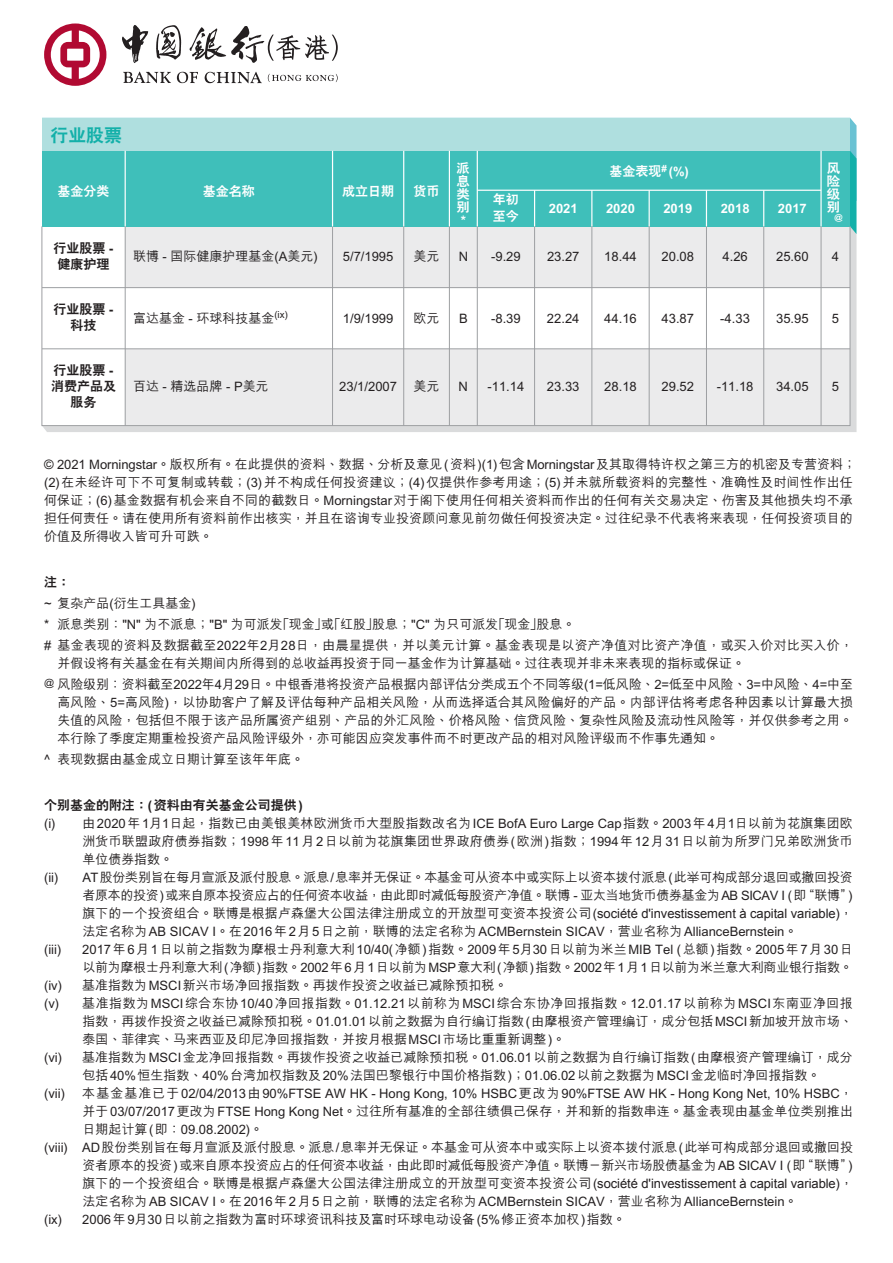
<style>
.page{position:relative;width:893px;height:1263px;background:#fff}
.page>*{position:absolute;margin:0;border:0;box-sizing:border-box;transform-origin:0 0}
.t1{font:800 17.85px "C Hei 2 HKS";color:#13b0a9}
.t2{font:500 13.05px/18px "M Hei HKS";color:#231f20}
.t3{font:500 13.05px "M Hei HKS";letter-spacing:.035em;color:#231f20}
.t4{font:800 13.05px/15.6px "C Hei 2 HKS";color:#231f20;text-align:center}
.t5{font:800 13.05px/17.1px "C Hei 2 HKS";color:#fff}
.t6{font:800 13.05px/13px "C Hei 2 HKS";color:#fff;text-align:center;scale:1.04 1}
.t7{font:500 12.9px/18px "M Hei HKS";letter-spacing:.005em;color:#231f20}
.t8{font:500 12.9px/21px "M Hei HKS";letter-spacing:.025em;color:#231f20}
.t9{font:800 12.9px "C Hei 2 HKS";color:#231f20}
.t10{font:800 8.1px "C Hei 2 HKS";color:#fff;scale:1.04 1}
.s1{font-family:"Arial";font-weight:400}
</style>
<div class="page">
<div style="left:42px;top:226px;width:814px;height:206px;background:#dadbdc"></div>
<svg style="left:44px;top:23px;width:62px;height:63px"></svg>
<svg style="left:268px;top:74px;width:70px;height:8px"></svg>
<svg style="left:122px;top:25px;width:26px;height:38px"></svg>
<svg style="left:156px;top:25px;width:25px;height:35px"></svg>
<svg style="left:190px;top:26px;width:148px;height:37px"></svg>
<svg style="left:123px;top:72px;width:48px;height:11px"></svg>
<svg style="left:177px;top:72px;width:21px;height:11px"></svg>
<svg style="left:205px;top:72px;width:57px;height:11px"></svg>
<div style="left:42px;top:226px;width:808px;height:200px;background:#fff"></div>
<div style="left:125px;top:349px;width:725px;height:77px;background:#ebebec"></div>
<hr style="left:42px;top:348px;width:808px;height:1px;background:#9d9fa2">
<div style="left:125px;top:226px;width:725px;height:62px;background:#ebebec"></div>
<div style="left:42px;top:118px;width:808px;height:75px;background:#afdfdf"></div>
<div style="left:42px;top:151px;width:808px;height:75px;background:#3fbfba"></div>
<hr style="left:449px;top:226px;width:1px;height:200px;background:#9d9fa2">
<hr style="left:403px;top:226px;width:1px;height:200px;background:#9d9fa2">
<hr style="left:332px;top:226px;width:1px;height:200px;background:#9d9fa2">
<hr style="left:821px;top:226px;width:1px;height:200px;background:#9d9fa2">
<hr style="left:125px;top:226px;width:1px;height:200px;background:#9d9fa2">
<hr style="left:763px;top:226px;width:1px;height:200px;background:#9d9fa2">
<hr style="left:706px;top:225px;width:1px;height:201px;background:#9d9fa2">
<hr style="left:534px;top:225px;width:1px;height:201px;background:#9d9fa2">
<hr style="left:591px;top:225px;width:1px;height:201px;background:#9d9fa2">
<hr style="left:649px;top:225px;width:1px;height:201px;background:#9d9fa2">
<hr style="left:477px;top:226px;width:1px;height:200px;background:#9d9fa2">
<hr style="left:42px;top:287px;width:808px;height:1px;background:#9d9fa2">
<hr style="left:477px;top:190px;width:344px;height:1px;background:#fff">
<hr style="left:449px;top:151px;width:1px;height:75px;background:#fff">
<hr style="left:403px;top:151px;width:1px;height:75px;background:#fff">
<hr style="left:332px;top:151px;width:1px;height:75px;background:#fff">
<hr style="left:820px;top:151px;width:2px;height:75px;background:#fff">
<hr style="left:125px;top:151px;width:1px;height:75px;background:#fff">
<hr style="left:534px;top:190px;width:1px;height:36px;background:#fff">
<hr style="left:591px;top:190px;width:1px;height:36px;background:#fff">
<hr style="left:649px;top:190px;width:1px;height:36px;background:#fff">
<hr style="left:706px;top:190px;width:1px;height:36px;background:#fff">
<hr style="left:763px;top:190px;width:1px;height:36px;background:#fff">
<hr style="left:477px;top:151px;width:1px;height:75px;background:#fff">
<div style="left:42px;top:226px;width:808px;height:200px;border:1px solid #9d9fa2"></div>
<h1 class="t1" style="left:51px;top:123px;width:73px">行業股票</h1>
<p class="t5" style="left:58px;top:182px;width:53px">基金分類</p>
<p class="t5" style="left:203px;top:182px;width:53px">基金名稱</p>
<p class="t5" style="left:342px;top:182px;width:53px">成立日期</p>
<p class="t5" style="left:414px;top:182px;width:27px">貨幣</p>
<p class="t6" style="left:457px;top:161px;width:14px">派息類別*</p>
<p class="t5" style="left:609px;top:163px;width:81px">基金表現<sup>#</sup> (%)</p>
<p class="t6" style="left:827px;top:161px;width:14px;text-align:justify">風險級別</p>
<p class="t5" style="left:493px;top:191px;width:27px">年初至今</p>
<p class="t5" style="left:549px;top:200px;width:30px">2021</p>
<p class="t5" style="left:606px;top:200px;width:30px">2020</p>
<p class="t5" style="left:663px;top:200px;width:30px">2019</p>
<p class="t5" style="left:721px;top:200px;width:30px">2018</p>
<p class="t5" style="left:778px;top:200px;width:30px">2017</p>
<p class="t10" style="left:835px;top:212px;width:9px">@</p>
<p class="t4" style="left:54px;top:240px;width:61px">行業股票 -健康護理</p>
<p class="t2" style="left:133px;top:247px;width:186px">聯博 - 國際健康護理基金(A美元)</p>
<p class="t2" style="left:343px;top:247px;width:52px">5/7/1995</p>
<p class="t2" style="left:414px;top:247px;width:27px">美元</p>
<p class="t2" style="left:459px;top:247px;width:11px">N</p>
<p class="t2" style="left:491px;top:247px;width:31px">-9.29</p>
<p class="t2" style="left:547px;top:247px;width:34px">23.27</p>
<p class="t2" style="left:604px;top:247px;width:34px">18.44</p>
<p class="t2" style="left:662px;top:247px;width:34px">20.08</p>
<p class="t2" style="left:722px;top:247px;width:27px">4.26</p>
<p class="t2" style="left:776px;top:247px;width:34px">25.60</p>
<p class="t2" style="left:832px;top:247px;width:9px">4</p>
<p class="t4" style="left:54px;top:302px;width:61px">行業股票 -科技</p>
<p class="t2" style="left:133px;top:308px;width:156px">富達基金 - 環球科技基金<sup>(ix)</sup></p>
<p class="t2" style="left:343px;top:308px;width:52px">1/9/1999</p>
<p class="t2" style="left:414px;top:308px;width:27px">歐元</p>
<p class="t2" style="left:459px;top:308px;width:10px">B</p>
<p class="t2" style="left:491px;top:308px;width:31px">-8.39</p>
<p class="t2" style="left:547px;top:308px;width:34px">22.24</p>
<p class="t2" style="left:604px;top:308px;width:34px">44.16</p>
<p class="t2" style="left:662px;top:308px;width:34px">43.87</p>
<p class="t2" style="left:720px;top:308px;width:31px">-4.33</p>
<p class="t2" style="left:776px;top:308px;width:34px">35.95</p>
<p class="t2" style="left:832px;top:308px;width:9px">5</p>
<p class="t4" style="left:51px;top:363px;width:66px">行業股票 -消費產品及服務</p>
<p class="t2" style="left:133px;top:376px;width:137px">百達 - 精選品牌 - P美元</p>
<p class="t2" style="left:339px;top:376px;width:59px">23/1/2007</p>
<p class="t2" style="left:414px;top:376px;width:27px">美元</p>
<p class="t2" style="left:459px;top:376px;width:11px">N</p>
<p class="t2" style="left:487px;top:376px;width:38px">-11.14</p>
<p class="t2" style="left:547px;top:376px;width:34px">23.33</p>
<p class="t2" style="left:604px;top:376px;width:34px">28.18</p>
<p class="t2" style="left:662px;top:376px;width:34px">29.52</p>
<p class="t2" style="left:717px;top:376px;width:38px">-11.18</p>
<p class="t2" style="left:776px;top:376px;width:34px">34.05</p>
<p class="t2" style="left:832px;top:376px;width:9px">5</p>
<p class="t7" style="left:44px;top:454px;width:814px"><span class="s1">©</span> 2021 Morningstar。版權所有。在此提供的資料、數據、分析及意見(資料)(1)包含Morningstar及其取得特許權之第三方的機密及專營資料；(2)在未經許可下不可複製或轉載；(3)並不構成任何投資建議；(4)僅提供作參考用途；(5)並未就所載資料的完整性、準確性及時間性作出任何保證；(6)基金數據有機會來自不同的截數日。Morningstar對於閣下使用任何相關資料而作出的任何有關交易決定、傷害及其他損失均不承擔任何責任。請在使用所有資料前作出核實，並且在諮詢專業投資顧問意見前勿做任何投資決定。過往紀錄不代表將來表現，任何投資項目的價值及所得收入皆可升可跌。</p>
<p class="t9" style="left:44px;top:574px;width:27px">註：</p>
<p class="t8" style="left:44px;top:592px;width:810px">~ 複雜產品(衍生工具基金)<br>* 派息類別："N" 為不派息；"B" 為可派發「現金」或「紅股」股息；"C" 為只可派發「現金」股息。<br># 基金表現的資料及數據截至2022年2月28日，由晨星提供，並以美元計算。基金表現是以資產淨值對比資產淨值，或買入價對比買入價，</p>
<p class="t7" style="left:44px;top:652px;width:810px;line-height:21px;text-indent:13px">並假設將有關基金在有關期間內所得到的總收益再投資於同一基金作為計算基礎。過往表現並非未來表現的指標或保證。<br><sup>@</sup> 風險級別：資料截至2022年4月29日。中銀香港將投資產品根據內部評估分類成五個不同等級(1=低風險、2=低至中風險、3=中風險、4=中至</p>
<p class="t7" style="left:57px;top:692px;width:797px;text-align:justify">高風險、5=高風險)，以協助客戶了解及評估每種產品相關風險，從而選擇適合其風險偏好的產品。內部評估將考慮各種因素以計算最大損失值的風險，包括但不限於該產品所屬資產組別、產品的外匯風險、價格風險、信貸風險、複雜性風險及流動性風險等，並僅供參考之用。本行除了季度定期重檢投資產品風險評級外，亦可能因應突發事件而不時更改產品的相對風險評級而不作事先通知。</p>
<p class="t7" style="left:44px;top:749px;width:261px">^ 表現數據由基金成立日期計算至該年年底。</p>
<p class="t4" style="left:44px;top:798px;width:260px">個別基金的附註：(資料由有關基金公司提供)</p>
<p class="t2" style="left:44px;top:813px;width:810px">(i) 由2020年1月1日起，指數已由美銀美林歐洲貨幣大型股指數改名為ICE BofA Euro Large Cap指數。2003年4月1日以前為花旗集團歐</p>
<p class="t2" style="left:82px;top:831px;width:772px">洲貨幣聯盟政府債券指數；1998年11月2日以前為花旗集團世界政府債券(歐洲)指數；1994年12月31日以前為所羅門兄弟歐洲貨幣</p>
<p class="t2" style="left:82px;top:849px;width:92px">單位債券指數。</p>
<p class="t2" style="left:44px;top:867px;width:16px">(ii)</p>
<p class="t2" style="left:82px;top:867px;width:772px;text-align:justify">AT股份類別旨在每月宣派及派付股息。派息/息率並無保證。本基金可從資本中或實際上以資本撥付派息(此舉可構成部分退回或撤回投資者原本的投資)或來自原本投資應佔的任何資本收益，由此即時減低每股資產淨值。聯博 - 亞太當地貨幣債券基金為AB SICAV I (即“聯博”)旗下的一個投資組合。聯博是根據盧森堡大公國法律註冊成立的開放型可變資本投資公司(<span class="s1">société d'investissement à capital variable</span>)，法定名稱為AB SICAV I。在2016年2月5日之前，聯博的法定名稱為ACMBernstein SICAV，營業名稱為AllianceBernstein。</p>
<p class="t2" style="left:44px;top:939px;width:19px">(iii)</p>
<p class="t2" style="left:82px;top:939px;width:772px">2017年6月1日以前之指數為摩根士丹利意大利10/40(淨額)指數。2009年5月30日以前為米蘭MIB Tel (總額)指數。2005年7月30日以前為摩根士丹利意大利(淨額)指數。2002年6月1日以前為MSP意大利(淨額)指數。2002年1月1日以前為米蘭意大利商業銀行指數。</p>
<p class="t2" style="left:44px;top:975px;width:20px">(iv)</p>
<p class="t2" style="left:82px;top:975px;width:427px">基準指數為MSCI新興市場淨回報指數。再撥作投資之收益已減除預扣稅。</p>
<p class="t3" style="left:44px;top:994px;width:810px">(v) 基準指數為MSCI綜合東協10/40淨回報指數。01.12.21以前稱為MSCI綜合東協淨回報指數。12.01.17以前稱為MSCI東南亞淨回報</p>
<p class="t2" style="left:82px;top:1011px;width:772px">指數，再撥作投資之收益已減除預扣稅。01.01.01以前之數據為自行編訂指數(由摩根資產管理編訂，成分包括MSCI新加坡開放市場、</p>
<p class="t2" style="left:82px;top:1029px;width:485px">泰國、菲律賓、馬來西亞及印尼淨回報指數，並按月根據MSCI市場比重重新調整)。</p>
<p class="t2" style="left:44px;top:1047px;width:20px">(vi)</p>
<p class="t2" style="left:82px;top:1047px;width:772px">基準指數為MSCI金龍淨回報指數。再撥作投資之收益已減除預扣稅。01.06.01以前之數據為自行編訂指數(由摩根資產管理編訂，成分包括40%恆生指數、40%台灣加權指數及20%法國巴黎銀行中國價格指數)；01.06.02以前之數據為MSCI金龍臨時淨回報指數。</p>
<p class="t2" style="left:44px;top:1084px;width:22px">(vii)</p>
<p class="t2" style="left:82px;top:1084px;width:772px">本基金基準已於02/04/2013由90%FTSE AW HK - Hong Kong, 10% HSBC更改為90%FTSE AW HK - Hong Kong Net, 10% HSBC，</p>
<p class="t2" style="left:82px;top:1102px;width:772px">並於03/07/2017更改為FTSE Hong Kong Net。過往所有基準的全部往績俱己保存，並和新的指數串連。基金表現由基金單位類別推出</p>
<p class="t2" style="left:82px;top:1120px;width:182px">日期起計算(即：09.08.2002)。</p>
<p class="t2" style="left:44px;top:1138px;width:810px">(viii) AD股份類別旨在每月宣派及派付股息。派息/息率並無保證。本基金可從資本中或實際上以資本撥付派息(此舉可構成部分退回或撤回投</p>
<p class="t2" style="left:82px;top:1156px;width:772px">資者原本的投資)或來自原本投資應佔的任何資本收益，由此即時減低每股資產淨值。聯博－新興市場股債基金為AB SICAV I (即“聯博”)</p>
<p class="t2" style="left:82px;top:1174px;width:772px">旗下的一個投資組合。聯博是根據盧森堡大公國法律註冊成立的開放型可變資本投資公司(<span class="s1">société d'investissement à capital variable</span>)，</p>
<p class="t2" style="left:82px;top:1192px;width:717px">法定名稱為AB SICAV I。在2016年2月5日之前，聯博的法定名稱為ACMBernstein SICAV，營業名稱為AllianceBernstein。</p>
<p class="t2" style="left:44px;top:1210px;width:20px">(ix)</p>
<p class="t2" style="left:82px;top:1210px;width:545px">2006年9月30日以前之指數為富時環球資訊科技及富時環球電動設備(5%修正資本加權)指數。</p>
</div>
